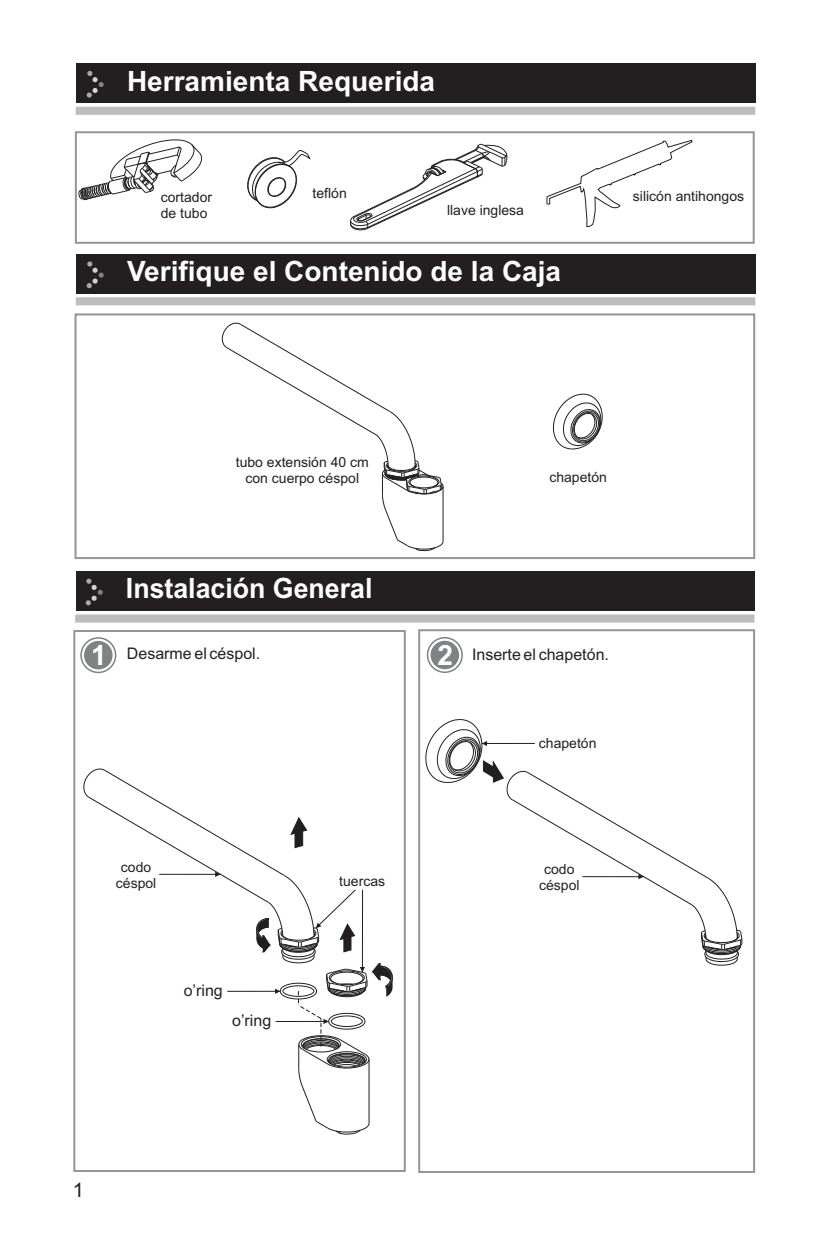
<style>
.page{position:relative;width:828px;height:1260px;background:#fff}
.page>*{position:absolute;margin:0;border:0;box-sizing:border-box;transform-origin:0 0}
.t1{font:700 28px "Arial";color:#fff}
.t2{font:700 28px "Arial";color:#fff;scale:.95 1}
.t3{font:20px "Arial";color:#231f20}
.t4{font:16px "Arial";color:#231f20}
.t5{font:14px/15.6px "Arial";color:#231f20;text-align:center}
.s1{font-weight:700;font-size:28px;color:#fff}
</style>
<div class="page">
<div style="left:75px;top:313px;width:680px;height:246px;border:2px solid #939598"></div>
<div style="left:73px;top:630px;width:333px;height:542px;border:2px solid #939598"></div>
<div style="left:418px;top:629px;width:337px;height:544px;border:2px solid #939598"></div>
<div style="left:76px;top:297px;width:679px;height:8px;background:#bcbdc0"></div>
<div style="left:76px;top:254px;width:679px;height:40px;background:#231f20"></div>
<svg style="left:87px;top:261px;width:17px;height:27px"></svg>
<div style="left:76px;top:107px;width:679px;height:8px;background:#bcbdc0"></div>
<div style="left:76px;top:63px;width:679px;height:40px;background:#231f20"></div>
<svg style="left:87px;top:71px;width:17px;height:27px"></svg>
<div style="left:75px;top:614px;width:680px;height:9px;background:#bcbdc0"></div>
<div style="left:76px;top:571px;width:679px;height:40px;background:#231f20"></div>
<svg style="left:86px;top:579px;width:17px;height:26px"></svg>
<div style="left:427px;top:637px;width:36px;height:36px;border:2px solid #808285;border-radius:50%"></div>
<div style="left:431px;top:641px;width:28px;height:28px;background:#808285;border-radius:50%"></div>
<div style="left:80px;top:637px;width:36px;height:36px;border:2px solid #808285;border-radius:50%"></div>
<div style="left:84px;top:641px;width:29px;height:28px;background:#808285;border-radius:50%"></div>
<svg style="left:221px;top:322px;width:223px;height:229px"></svg>
<svg style="left:552px;top:393px;width:51px;height:56px"></svg>
<svg style="left:83px;top:768px;width:310px;height:366px"></svg>
<svg style="left:425px;top:719px;width:318px;height:247px"></svg>
<div style="left:75px;top:131px;width:680px;height:113px;border:2px solid #939598"></div>
<svg style="left:247px;top:150px;width:64px;height:59px"></svg>
<svg style="left:546px;top:140px;width:147px;height:87px"></svg>
<svg style="left:350px;top:144px;width:158px;height:86px"></svg>
<svg style="left:78px;top:139px;width:125px;height:61px"></svg>
<h1 class="t1" style="left:127px;top:70px;width:310px">Herramienta Requerida</h1>
<p class="t5" style="left:161px;top:190px;width:53px;text-align:left">cortador de tubo</p>
<p class="t5" style="left:313px;top:186px;width:36px">teflón</p>
<p class="t5" style="left:633px;top:189px;width:113px">silicón antihongos</p>
<p class="t5" style="left:447px;top:204px;width:79px">llave inglesa</p>
<h1 class="t1" style="left:127px;top:261px;width:436px">Verifique el Contenido de la Caja</h1>
<p class="t5" style="left:236px;top:456px;width:135px">tubo extensión 40 cm con cuerpo céspol</p>
<h1 class="t2" style="left:126px;top:578px;width:261px">Instalación General</h1>
<p class="t5" style="left:549px;top:470px;width:59px">chapetón</p>
<p class="t4" style="left:91px;top:648px;width:171px"><span class="s1">1</span> Desarme el céspol.</p>
<p class="t4" style="left:438px;top:649px;width:173px"><span class="s1">2</span> Inserte el chapetón.</p>
<p class="t5" style="left:116px;top:860px;width:42px">codo céspol</p>
<p class="t4" style="left:184px;top:984px;width:41px">o’ring</p>
<p class="t4" style="left:232px;top:1014px;width:41px">o’ring</p>
<p class="t5" style="left:339px;top:875px;width:47px">tuercas</p>
<p class="t5" style="left:539px;top:736px;width:59px">chapetón</p>
<p class="t5" style="left:539px;top:863px;width:42px">codo céspol</p>
<h2 class="t3" style="left:73px;top:1182px;width:13px">1</h2>
</div>
